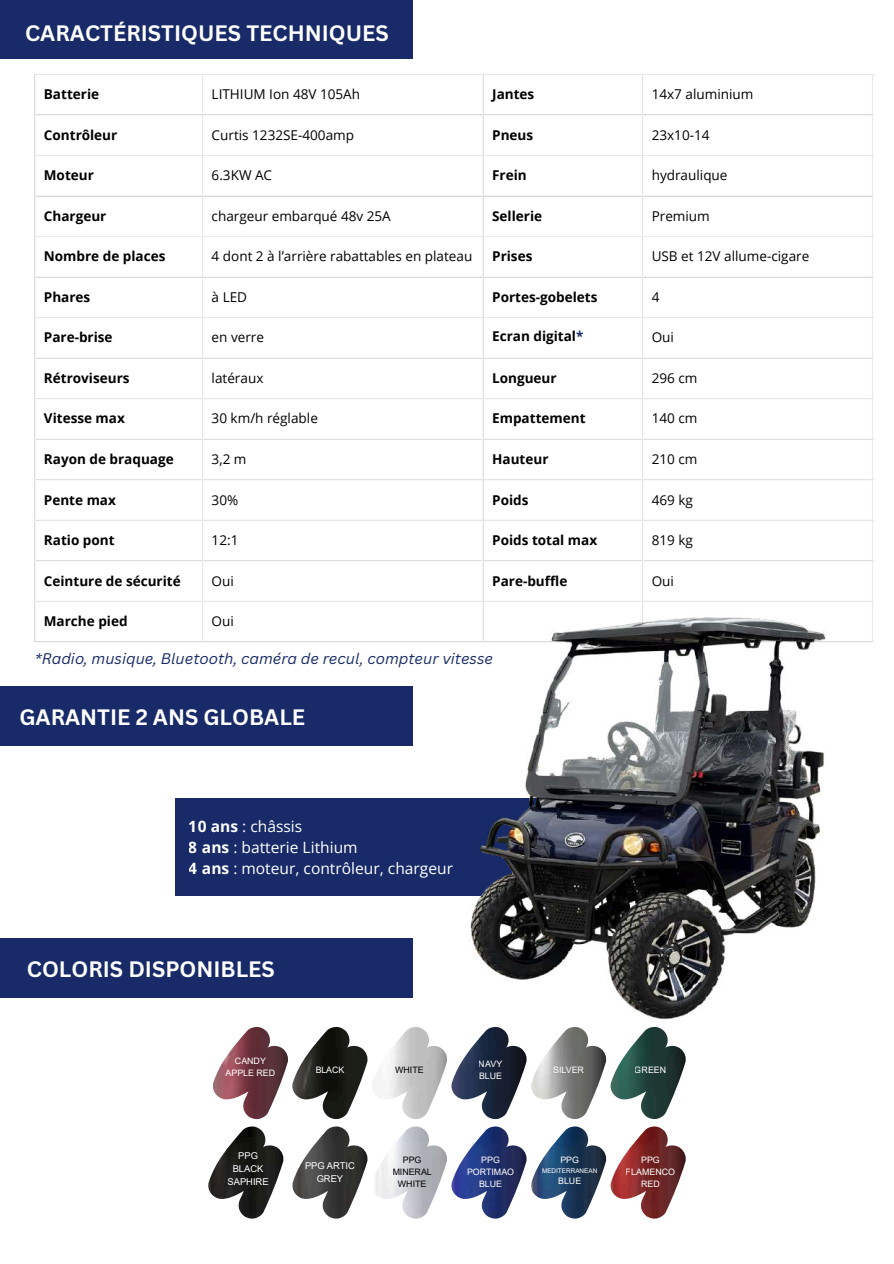
<style>
.page{position:relative;width:894px;height:1264px;background:#fff}
.page>*{position:absolute;margin:0;border:0;box-sizing:border-box;transform-origin:0 0}
.t1{font:700 21.75px "Canva Sans";color:#fff}
.t2{font:15.6px/21px "Open Sans";color:#fff}
.t3{font:italic 15px "Canva Sans";color:#182b68}
.t4{font:700 13.5px "Open Sans";color:#000}
.t5{font:13.5px "Open Sans";color:#000}
.t6{font:9.3px/13px "Arial";color:#fff;text-align:center}
.t7{font:8.85px/12.5px "Arial";color:#fff;text-align:center}
.t8{font:8.85px/12.5px "Arial";color:#000;text-align:center}
.t9{font:6.45px "Arial";color:#fff}
.s1{color:#182b68}
.s2{font-weight:700}
</style>
<div class="page">
<hr style="left:34px;top:75px;width:1px;height:566px;background:#eaeaea">
<hr style="left:202px;top:75px;width:1px;height:566px;background:#eaeaea">
<hr style="left:482px;top:75px;width:1px;height:566px;background:#eaeaea">
<hr style="left:642px;top:75px;width:1px;height:566px;background:#eaeaea">
<hr style="left:871px;top:75px;width:1px;height:566px;background:#eaeaea">
<hr style="left:34px;top:74px;width:838px;height:1px;background:#eaeaea">
<hr style="left:34px;top:114px;width:838px;height:1px;background:#eaeaea">
<hr style="left:34px;top:155px;width:838px;height:1px;background:#eaeaea">
<hr style="left:34px;top:195px;width:838px;height:1px;background:#eaeaea">
<hr style="left:34px;top:236px;width:838px;height:1px;background:#eaeaea">
<hr style="left:34px;top:276px;width:838px;height:1px;background:#eaeaea">
<hr style="left:34px;top:317px;width:838px;height:1px;background:#eaeaea">
<hr style="left:34px;top:357px;width:838px;height:2px;background:#eaeaea">
<hr style="left:34px;top:398px;width:838px;height:1px;background:#eaeaea">
<hr style="left:34px;top:438px;width:838px;height:2px;background:#eaeaea">
<hr style="left:34px;top:479px;width:838px;height:1px;background:#eaeaea">
<hr style="left:34px;top:519px;width:838px;height:2px;background:#eaeaea">
<hr style="left:34px;top:560px;width:838px;height:1px;background:#eaeaea">
<hr style="left:34px;top:600px;width:838px;height:2px;background:#eaeaea">
<hr style="left:34px;top:641px;width:838px;height:1px;background:#eaeaea">
<div style="left:0;top:0;width:412px;height:59px;background:#182b68"></div>
<div style="left:0;top:687px;width:412px;height:59px;background:#182b68"></div>
<div style="left:175px;top:798px;width:428px;height:97px;background:#182b68"></div>
<div style="left:0;top:938px;width:412px;height:59px;background:#182b68"></div>
<img style="left:213px;top:1026px;width:75px;height:93px">
<img style="left:292px;top:1026px;width:75px;height:93px">
<img style="left:373px;top:1027px;width:74px;height:92px">
<img style="left:451px;top:1039px;width:75px;height:80px">
<img style="left:531px;top:1039px;width:75px;height:80px">
<img style="left:610px;top:1039px;width:75px;height:80px">
<img style="left:208px;top:1126px;width:75px;height:92px">
<img style="left:292px;top:1126px;width:75px;height:92px">
<img style="left:375px;top:1126px;width:72px;height:92px">
<img style="left:451px;top:1126px;width:75px;height:92px">
<img style="left:531px;top:1126px;width:75px;height:92px">
<img style="left:610px;top:1126px;width:75px;height:92px">
<img style="left:461px;top:537px;width:375px;height:502px">
<h1 class="t1" style="left:25px;top:18px;width:365px">CARACTÉRISTIQUES TECHNIQUES</h1>
<p class="t4" style="left:44px;top:85px;width:57px">Batterie</p>
<p class="t5" style="left:211px;top:85px;width:150px">LITHIUM Ion 48V 105Ah</p>
<p class="t4" style="left:492px;top:85px;width:44px">Jantes</p>
<p class="t5" style="left:651px;top:85px;width:103px">14x7 aluminium</p>
<p class="t4" style="left:44px;top:125px;width:75px">Contrôleur</p>
<p class="t5" style="left:211px;top:125px;width:144px">Curtis 1232SE-400amp</p>
<p class="t4" style="left:492px;top:125px;width:42px">Pneus</p>
<p class="t5" style="left:651px;top:125px;width:59px">23x10-14</p>
<p class="t4" style="left:44px;top:166px;width:52px">Moteur</p>
<p class="t5" style="left:211px;top:166px;width:62px">6.3KW AC</p>
<p class="t4" style="left:492px;top:166px;width:36px">Frein</p>
<p class="t5" style="left:651px;top:166px;width:77px">hydraulique</p>
<p class="t4" style="left:44px;top:206px;width:64px">Chargeur</p>
<p class="t5" style="left:211px;top:206px;width:181px">chargeur embarqué 48v 25A</p>
<p class="t4" style="left:492px;top:206px;width:51px">Sellerie</p>
<p class="t5" style="left:651px;top:206px;width:60px">Premium</p>
<p class="t4" style="left:44px;top:247px;width:123px">Nombre de places</p>
<p class="t5" style="left:211px;top:247px;width:262px">4 dont 2 à l’arrière rabattables en plateau</p>
<p class="t4" style="left:492px;top:247px;width:42px">Prises</p>
<p class="t5" style="left:651px;top:247px;width:159px">USB et 12V allume-cigare</p>
<p class="t4" style="left:44px;top:287px;width:48px">Phares</p>
<p class="t5" style="left:211px;top:287px;width:37px">à LED</p>
<p class="t4" style="left:492px;top:287px;width:107px">Portes-gobelets</p>
<p class="t5" style="left:651px;top:287px;width:9px">4</p>
<p class="t4" style="left:44px;top:328px;width:70px">Pare-brise</p>
<p class="t5" style="left:211px;top:328px;width:54px">en verre</p>
<p class="t4" style="left:492px;top:326px;width:93px">Ecran digital<span class="s1">*</span></p>
<p class="t5" style="left:651px;top:328px;width:24px">Oui</p>
<p class="t4" style="left:44px;top:368px;width:87px">Rétroviseurs</p>
<p class="t5" style="left:211px;top:368px;width:53px">latéraux</p>
<p class="t4" style="left:492px;top:368px;width:66px">Longueur</p>
<p class="t5" style="left:651px;top:368px;width:47px">296 cm</p>
<p class="t4" style="left:44px;top:409px;width:82px">Vitesse max</p>
<p class="t5" style="left:211px;top:409px;width:108px">30 km/h réglable</p>
<p class="t4" style="left:492px;top:409px;width:95px">Empattement</p>
<p class="t5" style="left:651px;top:409px;width:47px">140 cm</p>
<p class="t4" style="left:44px;top:449px;width:131px">Rayon de braquage</p>
<p class="t5" style="left:211px;top:449px;width:36px">3,2 m</p>
<p class="t4" style="left:492px;top:449px;width:58px">Hauteur</p>
<p class="t5" style="left:651px;top:449px;width:47px">210 cm</p>
<p class="t4" style="left:44px;top:490px;width:74px">Pente max</p>
<p class="t5" style="left:211px;top:490px;width:28px">30%</p>
<p class="t4" style="left:492px;top:490px;width:38px">Poids</p>
<p class="t5" style="left:651px;top:490px;width:43px">469 kg</p>
<p class="t4" style="left:44px;top:530px;width:72px">Ratio pont</p>
<p class="t5" style="left:211px;top:530px;width:28px">12:1</p>
<p class="t4" style="left:492px;top:530px;width:106px">Poids total max</p>
<p class="t5" style="left:651px;top:530px;width:43px">819 kg</p>
<p class="t4" style="left:44px;top:571px;width:138px">Ceinture de sécurité</p>
<p class="t5" style="left:211px;top:571px;width:24px">Oui</p>
<p class="t4" style="left:492px;top:571px;width:77px">Pare-buffle</p>
<p class="t5" style="left:651px;top:571px;width:24px">Oui</p>
<p class="t4" style="left:44px;top:611px;width:85px">Marche pied</p>
<p class="t5" style="left:211px;top:611px;width:24px">Oui</p>
<p class="t3" style="left:35px;top:648px;width:459px">*Radio, musique, Bluetooth, caméra de recul, compteur vitesse</p>
<h1 class="t1" style="left:19px;top:701px;width:287px">GARANTIE 2 ANS GLOBALE</h1>
<p class="t2" style="left:189px;top:815px;width:265px"><span class="s2">10 ans</span> : châssis<br><span class="s2">8 ans</span> : batterie Lithium<br><span class="s2">4 ans</span> : moteur, contrôleur, chargeur</p>
<h1 class="t1" style="left:27px;top:953px;width:249px">COLORIS DISPONIBLES</h1>
<p class="t7" style="left:225px;top:1054px;width:51px">CANDY<br>APPLE RED</p>
<p class="t8" style="left:395px;top:1063px;width:30px">WHITE</p>
<p class="t7" style="left:478px;top:1057px;width:25px;text-align:left">NAVY<br>BLUE</p>
<p class="t7" style="left:553px;top:1063px;width:32px">SILVER</p>
<p class="t7" style="left:634px;top:1063px;width:33px">GREEN</p>
<p class="t7" style="left:315px;top:1063px;width:31px">BLACK</p>
<p class="t6" style="left:227px;top:1148px;width:43px">PPG<br>BLACK<br>SAPHIRE</p>
<p class="t6" style="left:305px;top:1159px;width:51px">PPG ARTIC<br>GREY</p>
<p class="t8" style="left:392px;top:1153px;width:41px">PPG<br>MINERAL<br>WHITE</p>
<p class="t7" style="left:467px;top:1153px;width:49px">PPG<br>PORTIMAO<br>BLUE</p>
<p class="t7" style="left:625px;top:1153px;width:51px">PPG<br>FLAMENCO<br>RED</p>
<p class="t7" style="left:560px;top:1153px;width:20px">PPG</p>
<p class="t9" style="left:542px;top:1166px;width:57px">MEDITERRANEAN</p>
<p class="t7" style="left:558px;top:1174px;width:25px">BLUE</p>
</div>
